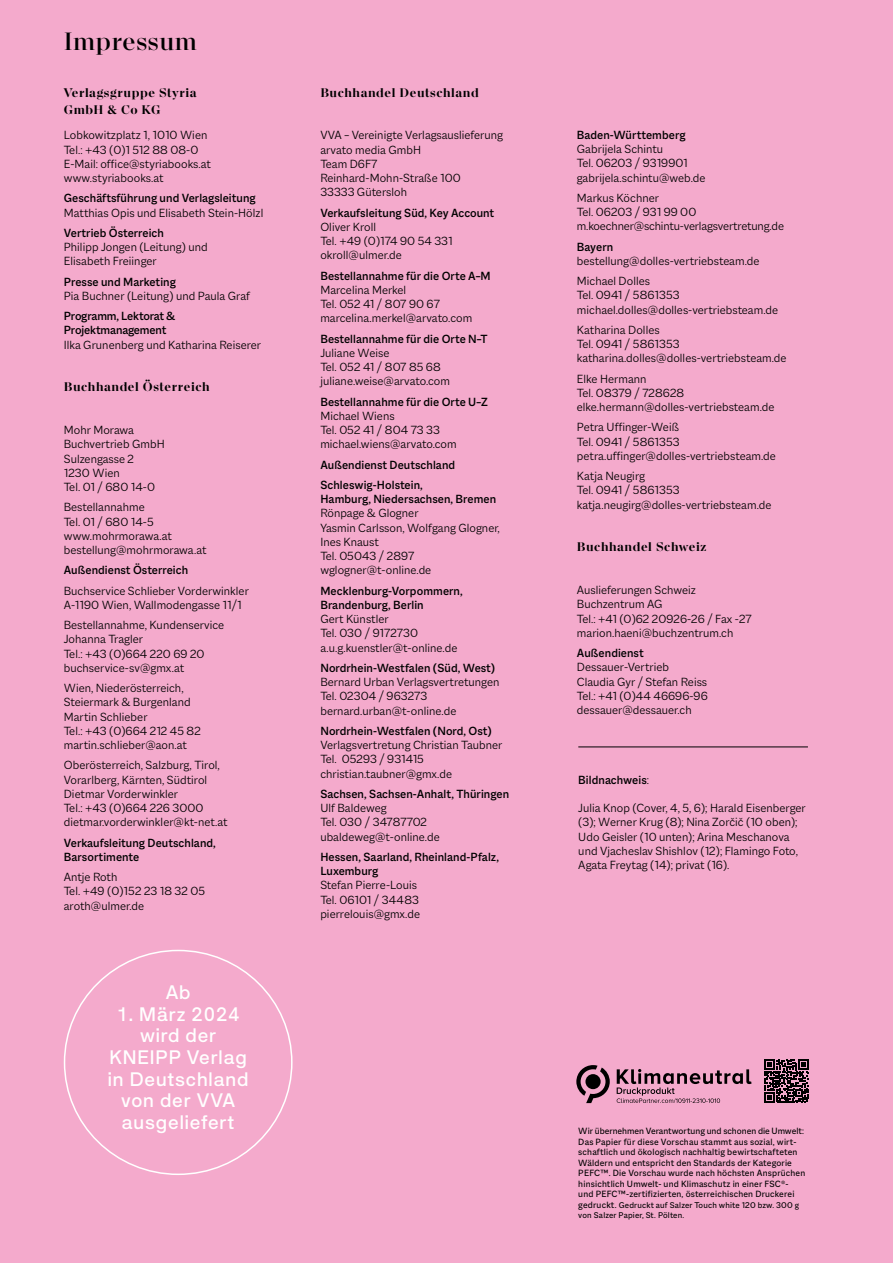
<style>
.page{position:relative;width:893px;height:1263px;background:#f4aacc}
.page>*{position:absolute;margin:0;border:0;box-sizing:border-box;transform-origin:0 0}
.t1{font:500 27px "Macklin Display";letter-spacing:.02em;color:#000}
.t2{font:500 18px/21.6px "HK Requisite";letter-spacing:.05em;color:#fff;text-align:center}
.t3{font:700 13.5px/17.2px "Macklin Display";letter-spacing:.04em;color:#000}
.t4{font:300 12.75px/14.2px "Macklin Sans";letter-spacing:.005em;color:#000}
.t5{font:500 12.75px/14.2px "Macklin Sans";letter-spacing:.005em;color:#000}
.t6{font:9.75px/10.5px "Macklin Sans";letter-spacing:.02em;color:#000}
.t7{font:9px/10.5px "Macklin Sans";letter-spacing:.02em;color:#000}
.s1{font-weight:300}
.s2{font-size:9.75px}
</style>
<div class="page">
<hr style="left:578px;top:746px;width:230px;height:1px;background:#000">
<svg style="left:764px;top:1059px;width:45px;height:44px"></svg>
<svg style="left:576px;top:1065px;width:34px;height:38px"></svg>
<svg style="left:617px;top:1069px;width:135px;height:34px"></svg>
<h1 class="t1" style="left:64px;top:25px;width:135px">Impressum</h1>
<p class="t3" style="left:64px;top:83px;width:134px">Verlagsgruppe Styria<br>GmbH &amp; Co KG</p>
<p class="t4" style="left:64px;top:128px;width:149px">Lobkowitzplatz 1, 1010 Wien<br>Tel.: +43 (0)1 512 88 08-0<br>E-Mail: office@styriabooks.at www.styriabooks.at</p>
<p class="t5" style="left:64px;top:191px;width:193px">Geschäftsführung und Verlagsleitung</p>
<p class="t4" style="left:64px;top:205px;width:201px">Matthias Opis und Elisabeth Stein-Hölzl</p>
<p class="t5" style="left:64px;top:225px;width:102px">Vertrieb Österreich</p>
<p class="t4" style="left:64px;top:240px;width:146px">Philipp Jongen (Leitung) und<br>Elisabeth Freiinger</p>
<p class="t5" style="left:64px;top:274px;width:114px">Presse und Marketing</p>
<p class="t4" style="left:64px;top:288px;width:188px">Pia Buchner (Leitung) und Paula Graf</p>
<p class="t5" style="left:64px;top:309px;width:113px">Programm, Lektorat &amp;<br>Projektmanagement</p>
<p class="t4" style="left:64px;top:337px;width:199px">Ilka Grunenberg und Katharina Reiserer</p>
<p class="t3" style="left:64px;top:378px;width:148px">Buchhandel Österreich</p>
<p class="t4" style="left:64px;top:423px;width:103px">Mohr Morawa<br>Buchvertrieb GmbH<br>Sulzengasse 2<br>1230 Wien<br>Tel. 01 / 680 14-0</p>
<p class="t4" style="left:64px;top:500px;width:144px">Bestellannahme<br>Tel. 01 / 680 14-5 www.mohrmorawa.at bestellung@mohrmorawa.at</p>
<p class="t5" style="left:64px;top:563px;width:126px">Außendienst Österreich</p>
<p class="t4" style="left:64px;top:583px;width:187px">Buchservice Schlieber Vorderwinkler<br>A-1190 Wien, Wallmodengasse 11/1</p>
<p class="t4" style="left:64px;top:618px;width:162px">Bestellannahme, Kundenservice<br>Johanna Tragler<br>Tel.: +43 (0)664 220 69 20 buchservice-sv@gmx.at</p>
<p class="t4" style="left:64px;top:681px;width:139px">Wien, Niederösterreich,<br>Steiermark &amp; Burgenland<br>Martin Schlieber<br>Tel.: +43 (0)664 212 45 82 martin.schlieber@aon.at</p>
<p class="t4" style="left:64px;top:758px;width:165px">Oberösterreich, Salzburg, Tirol,<br>Vorarlberg, Kärnten, Südtirol<br>Dietmar Vorderwinkler<br>Tel.: +43 (0)664 226 3000 dietmar.vorderwinkler@kt-net.at</p>
<p class="t5" style="left:64px;top:835px;width:154px">Verkaufsleitung Deutschland,<br>Barsortimente</p>
<p class="t4" style="left:64px;top:870px;width:143px">Antje Roth<br>Tel. +49 (0)152 23 18 32 05 aroth@ulmer.de</p>
<h2 class="t2" style="left:166px;top:981px;width:26px">Ab</h2>
<h2 class="t2" style="left:108px;top:1003px;width:142px">1. März 2024 wird der<br>KNEIPP Verlag in Deutschland von der VVA ausgeliefert</h2>
<p class="t3" style="left:320px;top:83px;width:160px">Buchhandel Deutschland</p>
<p class="t4" style="left:320px;top:128px;width:184px">VVA – Vereinigte Verlagsauslieferung arvato media GmbH<br>Team D6F7<br>Reinhard-Mohn-Straße 100<br>33333 Gütersloh</p>
<p class="t5" style="left:320px;top:205px;width:175px">Verkaufsleitung Süd, Key Account</p>
<p class="t4" style="left:320px;top:219px;width:134px">Oliver Kroll<br>Tel. +49 (0)174 90 54 331 okroll@ulmer.de</p>
<p class="t5" style="left:320px;top:268px;width:172px">Bestellannahme für die Orte A–M</p>
<p class="t4" style="left:320px;top:282px;width:153px">Marcelina Merkel<br>Tel. 052 41 / 807 90 67 marcelina.merkel@arvato.com</p>
<p class="t5" style="left:320px;top:331px;width:169px">Bestellannahme für die Orte N–T</p>
<p class="t4" style="left:320px;top:345px;width:131px">Juliane Weise<br>Tel. 052 41 / 807 85 68 juliane.weise@arvato.com</p>
<p class="t5" style="left:320px;top:394px;width:169px">Bestellannahme für die Orte U–Z</p>
<p class="t4" style="left:320px;top:408px;width:138px">Michael Wiens<br>Tel. 052 41 / 804 73 33 michael.wiens@arvato.com</p>
<p class="t5" style="left:320px;top:454px;width:136px;line-height:20.2px">Außendienst Deutschland<br>Schleswig-Holstein,</p>
<p class="t5" style="left:320px;top:492px;width:177px">Hamburg, Niedersachsen, Bremen</p>
<p class="t4" style="left:320px;top:506px;width:181px">Rönpage &amp; Glogner<br>Yasmin Carlsson, Wolfgang Glogner,<br>Ines Knaust<br>Tel. 05043 / 2897 wglogner@t-online.de</p>
<p class="t5" style="left:320px;top:583px;width:144px">Mecklenburg-Vorpommern,<br>Brandenburg, Berlin</p>
<p class="t4" style="left:320px;top:612px;width:139px">Gert Künstler<br>Tel. 030 / 9172730 a.u.g.kuenstler@t-online.de</p>
<p class="t5" style="left:320px;top:661px;width:176px">Nordrhein-Westfalen (Süd, West)</p>
<p class="t4" style="left:320px;top:675px;width:181px">Bernard Urban Verlagsvertretungen<br>Tel. 02304 / 963273 bernard.urban@t-online.de</p>
<p class="t5" style="left:320px;top:724px;width:173px">Nordrhein-Westfalen (Nord, Ost)</p>
<p class="t4" style="left:320px;top:738px;width:184px">Verlagsvertretung Christian Taubner<br>Tel. 05293 / 931415 christian.taubner@gmx.de</p>
<p class="t5" style="left:320px;top:787px;width:190px">Sachsen, Sachsen-Anhalt, Thüringen</p>
<p class="t4" style="left:320px;top:801px;width:121px">Ulf Baldeweg<br>Tel. 030 / 34787702 ubaldeweg@t-online.de</p>
<p class="t5" style="left:320px;top:850px;width:180px">Hessen, Saarland, Rheinland-Pfalz,<br>Luxemburg</p>
<p class="t4" style="left:320px;top:878px;width:101px">Stefan Pierre-Louis<br>Tel. 06101 / 34483 pierrelouis@gmx.de</p>
<p class="t5" style="left:577px;top:128px;width:110px">Baden-Württemberg</p>
<p class="t4" style="left:577px;top:142px;width:130px">Gabrijela Schintu<br>Tel. 06203 / 9319901 gabrijela.schintu@web.de</p>
<p class="t4" style="left:577px;top:191px;width:209px">Markus Köchner<br>Tel. 06203 / 931 99 00 m.koechner@schintu-verlagsvertretung.de</p>
<p class="t5" style="left:577px;top:239px;width:38px">Bayern</p>
<p class="t4" style="left:577px;top:251px;width:184px;line-height:20.2px">bestellung@dolles-vertriebsteam.de<br>Michael Dolles</p>
<p class="t4" style="left:577px;top:288px;width:203px">Tel. 0941 / 5861353 michael.dolles@dolles-vertriebsteam.de</p>
<p class="t4" style="left:577px;top:323px;width:211px">Katharina Dolles<br>Tel. 0941 / 5861353 katharina.dolles@dolles-vertriebsteam.de</p>
<p class="t4" style="left:577px;top:371px;width:199px">Elke Hermann<br>Tel. 08379 / 728628 elke.hermann@dolles-vertriebsteam.de</p>
<p class="t4" style="left:577px;top:420px;width:200px">Petra Uffinger-Weiß<br>Tel. 0941 / 5861353 petra.uffinger@dolles-vertriebsteam.de</p>
<p class="t4" style="left:577px;top:469px;width:196px">Katja Neugirg<br>Tel. 0941 / 5861353 katja.neugirg@dolles-vertriebsteam.de</p>
<p class="t3" style="left:577px;top:538px;width:131px">Buchhandel Schweiz</p>
<p class="t4" style="left:577px;top:583px;width:176px">Auslieferungen Schweiz<br>Buchzentrum AG<br>Tel.: +41 (0)62 20926-26 / Fax -27 marion.haeni@buchzentrum.ch</p>
<p class="t5" style="left:577px;top:646px;width:68px">Außendienst</p>
<p class="t4" style="left:577px;top:660px;width:132px">Dessauer-Vertrieb<br>Claudia Gyr / Stefan Reiss<br>Tel.: +41 (0)44 46696-96 dessauer@dessauer.ch</p>
<p class="t5" style="left:578px;top:772px;width:72px">Bildnachweis<span class="s1">:</span></p>
<p class="t4" style="left:578px;top:801px;width:229px">Julia Knop (Cover, 4, 5, 6); Harald Eisenberger (3); Werner Krug (8); Nina Zorčič (10 oben); Udo Geisler (10 unten); Arina Meschanova und Vjacheslav Shishlov (12); Flamingo Foto, Agata Freytag (14); privat (16).</p>
<p class="t6" style="left:578px;top:1126px;width:229px">Wir übernehmen Verantwortung und schonen die Umwelt:<br>Das Papier für diese Vorschau stammt aus sozial, wirt&shy;schaftlich und ökologisch nachhaltig bewirtschafteten Wäldern und entspricht den Standards der Kategorie PEFC™. Die Vorschau wurde nach höchsten Ansprüchen hinsichtlich Umwelt- und Klimaschutz in einer FSC®- und PEFC™-zertifizierten, österreichischen Druckerei</p>
<p class="t7" style="left:578px;top:1199px;width:222px"><span class="s2">gedruckt.</span> Gedruckt auf Salzer Touch white 120 bzw. 300 g von Salzer Papier, St. Pölten.</p>
</div>
